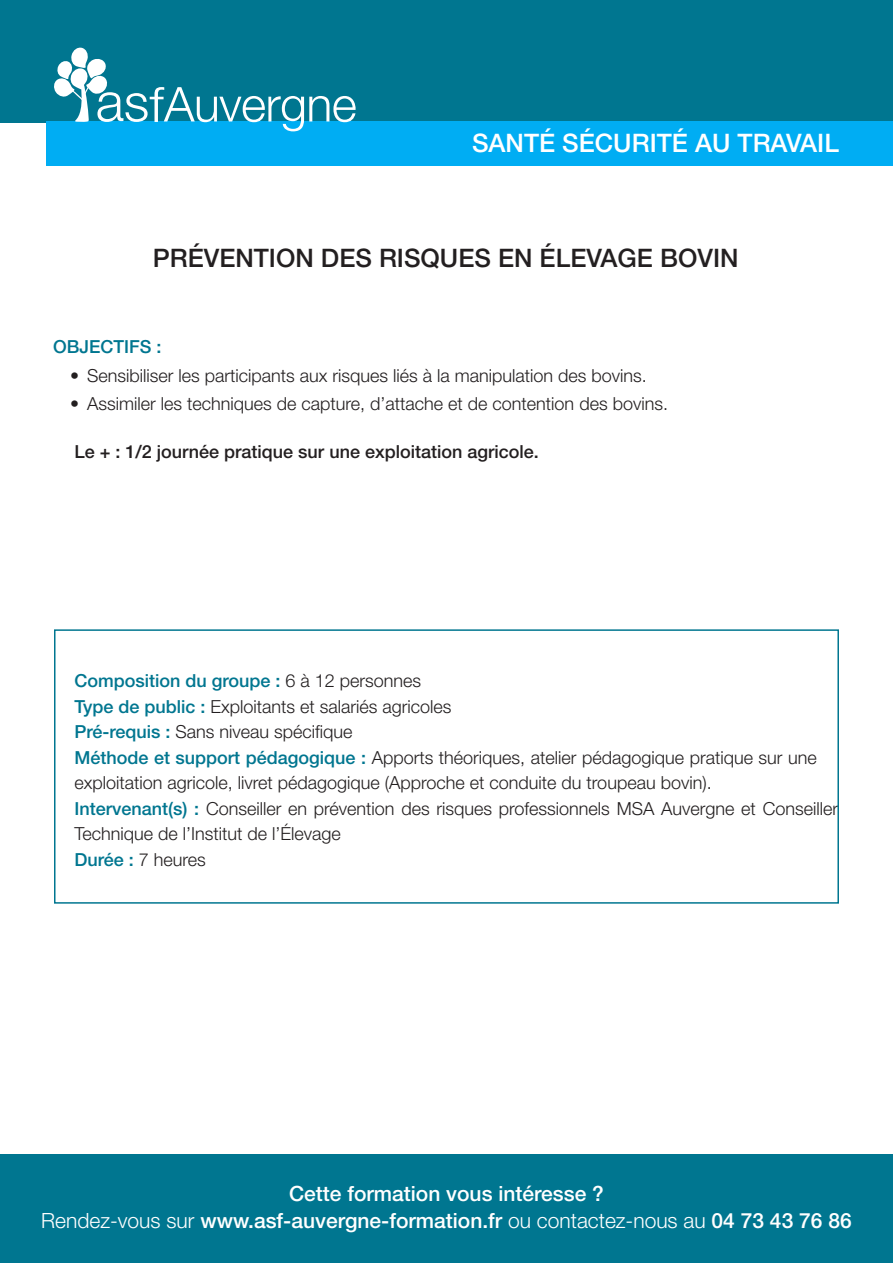
<style>
.page{position:relative;width:893px;height:1263px;background:#fff}
.page>*{position:absolute;margin:0;border:0;box-sizing:border-box;transform-origin:0 0}
.t1{font:500 25.5px "Helvetica Neue LT Std";color:#231f20}
.t2{font:500 25.5px "Helvetica Neue LT Std";color:#fff}
.t3{font:500 21px/27px "Helvetica Neue LT Std";color:#fff;text-align:center}
.t4{font:300 18px/25.5px "Helvetica Neue LT Std";color:#231f20}
.t5{font:500 18px "Helvetica Neue LT Std";color:#231f20}
.t6{font:500 18px "Helvetica Neue LT Std";color:#007690}
.s1{font-weight:300;color:#231f20}
.s2{font-weight:500;color:#007690}
.s3{font-weight:300}
</style>
<div class="page">
<div style="left:0;top:0;width:893px;height:122px;background:#007690"></div>
<div style="left:0;top:1154px;width:893px;height:109px;background:#007690"></div>
<div style="left:47px;top:121px;width:846px;height:45px;background:#00adf3"></div>
<svg style="left:54px;top:47px;width:302px;height:84px"></svg>
<div style="left:54px;top:629px;width:785px;height:275px;border:2px solid #007690"></div>
<p class="t2" style="left:472px;top:128px;width:368px">SANTÉ SÉCURITÉ AU TRAVAIL</p>
<p class="t1" style="left:153px;top:243px;width:587px">PRÉVENTION DES RISQUES EN ÉLEVAGE BOVIN</p>
<p class="t6" style="left:53px;top:336px;width:110px">OBJECTIFS :</p>
<p class="t4" style="left:70px;top:362px;width:578px">• Sensibiliser les participants aux risques liés à la manipulation des bovins.</p>
<p class="t4" style="left:70px;top:391px;width:599px">• Assimiler les techniques de capture, d’attache et de contention des bovins.</p>
<p class="t5" style="left:74px;top:440px;width:466px">Le + : 1/2 journée pratique sur une exploitation agricole.</p>
<p class="t6" style="left:74px;top:670px;width:348px">Composition du groupe : <span class="s1">6 à 12 personnes</span></p>
<p class="t4" style="left:74px;top:693px;width:379px"><span class="s2">Type de public :</span> Exploitants et salariés agricoles</p>
<p class="t4" style="left:74px;top:718px;width:280px"><span class="s2">Pré-requis :</span> Sans niveau spécifique</p>
<p class="t4" style="left:74px;top:744px;width:744px"><span class="s2">Méthode et support pédagogique :</span> Apports théoriques, atelier pédagogique pratique sur une exploitation agricole, livret pédagogique (Approche et conduite du troupeau bovin).</p>
<p class="t4" style="left:74px;top:795px;width:765px"><span class="s2">Intervenant(s) :</span> Conseiller en prévention des risques professionnels MSA Auvergne et Conseiller<br>Technique de l’Institut de l’Élevage</p>
<p class="t4" style="left:74px;top:846px;width:133px"><span class="s2">Durée :</span> 7 heures</p>
<p class="t3" style="left:41px;top:1180px;width:812px">Cette formation vous intéresse ?<br><span class="s3">Rendez-vous sur</span> www.asf-auvergne-formation.fr <span class="s3">ou contactez-nous au</span> 04 73 43 76 86</p>
</div>
